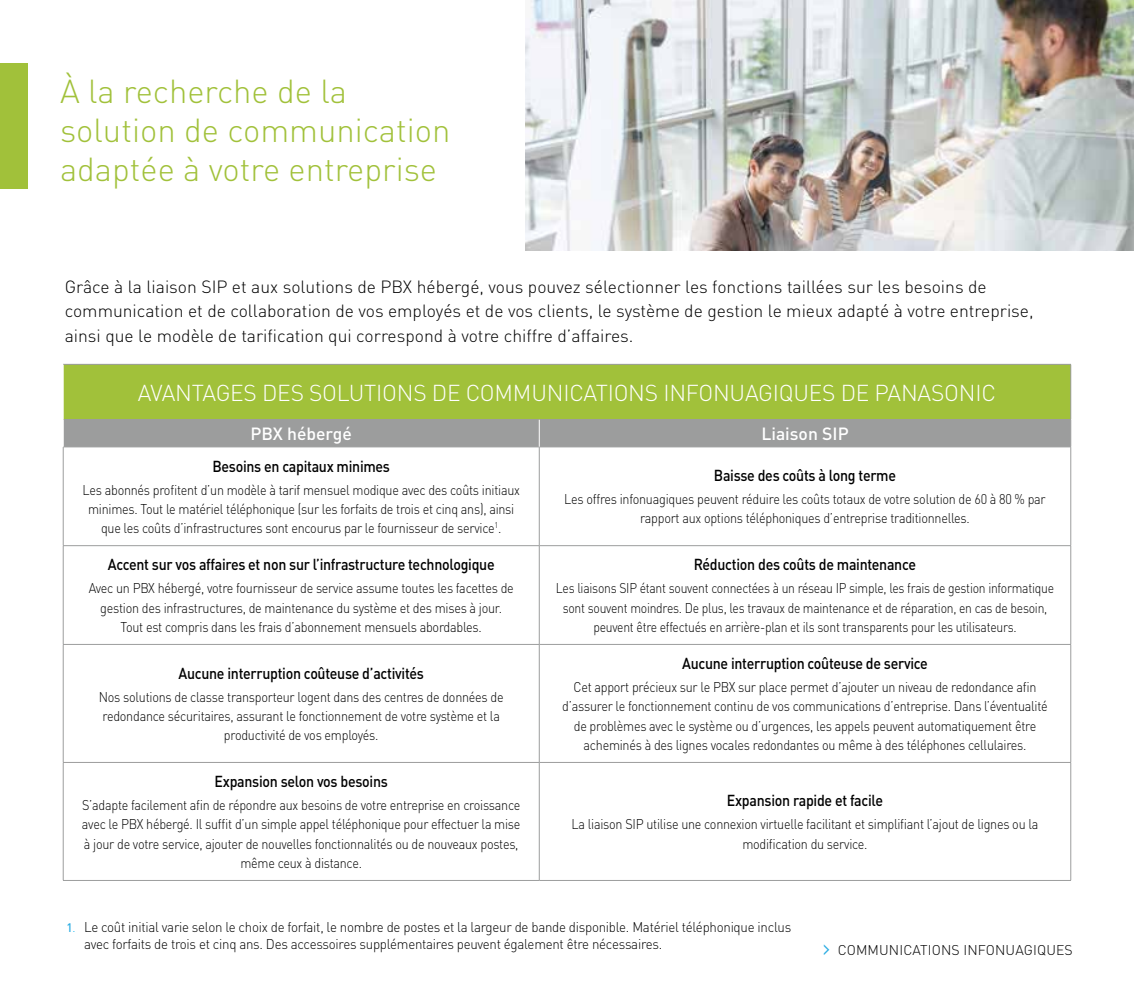
<style>
.page{position:relative;width:1134px;height:1008px;background:#fff}
.page>*{position:absolute;margin:0;border:0;box-sizing:border-box;transform-origin:0 0}
.t1{font:300 32.9px/39.4px "DINOT";color:#a1c13a}
.t2{font:300 22.75px "DINOT";letter-spacing:-.01em;color:#fff}
.t3{font:300 17.5px/24.5px "DINOT";color:#000}
.t4{font:500 17.5px "DINOT";color:#fff}
.t5{font:500 15.75px "DINOT";letter-spacing:-.02em;color:#000;scale:.9 1}
.t6{font:300 14px/19.2px "DINOT";letter-spacing:-.02em;color:#000;text-align:center;scale:.9 1}
.t7{font:300 14px/19.2px "DINOT";letter-spacing:-.02em;color:#000;text-align:center;scale:.87 1}
.t8{font:300 14px/16.8px "DINOT";letter-spacing:-.02em;color:#000;scale:.95 1}
.t9{font:300 14px "DINOT";letter-spacing:.01em;color:#000}
.s1{font-weight:500;font-size:12.25px;color:#2aace2}
.s2{font-size:12.25px;color:#00aeef}
.s3{font-size:27.3px;color:#2aace2}
</style>
<div class="page">
<div style="left:63px;top:364px;width:1008px;height:56px;background:#a1c13a"></div>
<hr style="left:63px;top:364px;width:476px;height:1px;background:#9c9d9d">
<hr style="left:539px;top:364px;width:532px;height:1px;background:#9c9d9d">
<hr style="left:63px;top:419px;width:476px;height:1px;background:#9c9d9d">
<hr style="left:539px;top:419px;width:532px;height:1px;background:#9c9d9d">
<hr style="left:63px;top:447px;width:476px;height:1px;background:#9c9d9d">
<hr style="left:63px;top:447px;width:1px;height:98px;background:#9c9d9d">
<hr style="left:539px;top:447px;width:532px;height:1px;background:#9c9d9d">
<hr style="left:539px;top:447px;width:1px;height:98px;background:#9c9d9d">
<hr style="left:1070px;top:447px;width:1px;height:98px;background:#9c9d9d">
<hr style="left:63px;top:545px;width:476px;height:1px;background:#9c9d9d">
<hr style="left:63px;top:546px;width:1px;height:98px;background:#9c9d9d">
<hr style="left:539px;top:545px;width:532px;height:1px;background:#9c9d9d">
<hr style="left:539px;top:546px;width:1px;height:98px;background:#9c9d9d">
<hr style="left:1070px;top:546px;width:1px;height:98px;background:#9c9d9d">
<hr style="left:63px;top:644px;width:476px;height:1px;background:#9c9d9d">
<hr style="left:63px;top:645px;width:1px;height:117px;background:#9c9d9d">
<hr style="left:539px;top:644px;width:532px;height:1px;background:#9c9d9d">
<hr style="left:539px;top:645px;width:1px;height:117px;background:#9c9d9d">
<hr style="left:1070px;top:645px;width:1px;height:117px;background:#9c9d9d">
<hr style="left:63px;top:762px;width:476px;height:1px;background:#9c9d9d">
<hr style="left:63px;top:763px;width:1px;height:117px;background:#9c9d9d">
<hr style="left:539px;top:762px;width:532px;height:1px;background:#9c9d9d">
<hr style="left:539px;top:763px;width:1px;height:117px;background:#9c9d9d">
<hr style="left:1070px;top:763px;width:1px;height:117px;background:#9c9d9d">
<hr style="left:63px;top:880px;width:476px;height:1px;background:#9c9d9d">
<hr style="left:539px;top:880px;width:532px;height:1px;background:#9c9d9d">
<hr style="left:63px;top:365px;width:1px;height:55px;background:#fff">
<div style="left:63px;top:420px;width:1008px;height:27px;background:#9c9d9d"></div>
<hr style="left:1070px;top:365px;width:1px;height:54px;background:#9c9d9d">
<div style="left:0;top:63px;width:27px;height:126px;background:#a1c13a"></div>
<img style="left:525px;top:0;width:609px;height:251px">
<h1 class="t1" style="left:60px;top:71px;width:392px">À la recherche de la solution de communication adaptée à votre entreprise</h1>
<p class="t3" style="left:65px;top:274px;width:970px">Grâce à la liaison SIP et aux solutions de PBX hébergé, vous pouvez sélectionner les fonctions taillées sur les besoins de communication et de collaboration de vos employés et de vos clients, le système de gestion le mieux adapté à votre entreprise, ainsi que le modèle de tarification qui correspond à votre chiffre d’affaires.</p>
<h2 class="t2" style="left:138px;top:378px;width:860px">AVANTAGES DES SOLUTIONS DE COMMUNICATIONS INFONUAGIQUES DE PANASONIC</h2>
<p class="t4" style="left:251px;top:422px;width:103px">PBX hébergé</p>
<p class="t4" style="left:761px;top:422px;width:89px">Liaison SIP</p>
<p class="t5" style="left:212px;top:456px;width:199px">Besoins en capitaux minimes</p>
<p class="t6" style="left:83px;top:480px;width:487px">Les abonnés profitent d’un modèle à tarif mensuel modique avec des coûts initiaux minimes. Tout le matériel téléphonique (sur les forfaits de trois et cinq ans), ainsi que les coûts d’infrastructures sont encourus par le fournisseur de service<sup>1</sup>.</p>
<p class="t5" style="left:714px;top:465px;width:204px">Baisse des coûts à long terme</p>
<p class="t6" style="left:564px;top:489px;width:537px">Les offres infonuagiques peuvent réduire les coûts totaux de votre solution de 60 à 80 % par rapport aux options téléphoniques d’entreprise traditionnelles.</p>
<p class="t5" style="left:108px;top:555px;width:431px">Accent sur vos affaires et non sur l’infrastructure technologique</p>
<p class="t6" style="left:89px;top:579px;width:474px">Avec un PBX hébergé, votre fournisseur de service assume toutes les facettes de gestion des infrastructures, de maintenance du système et des mises à jour.<br>Tout est compris dans les frais d’abonnement mensuels abordables.</p>
<p class="t5" style="left:178px;top:663px;width:274px">Aucune interruption coûteuse d’activités</p>
<p class="t6" style="left:99px;top:687px;width:451px">Nos solutions de classe transporteur logent dans des centres de données de redondance sécuritaires, assurant le fonctionnement de votre système et la productivité de vos employés.</p>
<p class="t5" style="left:694px;top:555px;width:248px">Réduction des coûts de maintenance</p>
<p class="t7" style="left:556px;top:579px;width:574px">Les liaisons SIP étant souvent connectées à un réseau IP simple, les frais de gestion informatique sont souvent moindres. De plus, les travaux de maintenance et de réparation, en cas de besoin, peuvent être effectués en arrière-plan et ils sont transparents pour les utilisateurs.</p>
<p class="t5" style="left:682px;top:653px;width:275px">Aucune interruption coûteuse de service</p>
<p class="t6" style="left:562px;top:677px;width:541px">Cet apport précieux sur le PBX sur place permet d’ajouter un niveau de redondance afin d’assurer le fonctionnement continu de vos communications d’entreprise. Dans l’éventualité de problèmes avec le système ou d’urgences, les appels peuvent automatiquement être acheminés à des lignes vocales redondantes ou même à des téléphones cellulaires.</p>
<p class="t5" style="left:215px;top:771px;width:194px">Expansion selon vos besoins</p>
<p class="t6" style="left:82px;top:795px;width:489px">S’adapte facilement afin de répondre aux besoins de votre entreprise en croissance avec le PBX hébergé. Il suffit d’un simple appel téléphonique pour effectuer la mise à jour de votre service, ajouter de nouvelles fonctionnalités ou de nouveaux postes, même ceux à distance.</p>
<p class="t5" style="left:727px;top:791px;width:175px">Expansion rapide et facile</p>
<p class="t6" style="left:572px;top:815px;width:520px">La liaison SIP utilise une connexion virtuelle facilitant et simplifiant l’ajout de lignes ou la modification du service.</p>
<p class="t8" style="left:84px;top:918px;width:746px;text-indent:-18px"><span class="s1">1</span><span class="s2">.</span> Le coût initial varie selon le choix de forfait, le nombre de postes et la largeur de bande disponible. Matériel téléphonique inclus avec forfaits de trois et cinq ans. Des accessoires supplémentaires peuvent également être nécessaires.</p>
<p class="t9" style="left:822px;top:941px;width:252px"><span class="s3">›</span> COMMUNICATIONS INFONUAGIQUES</p>
</div>
